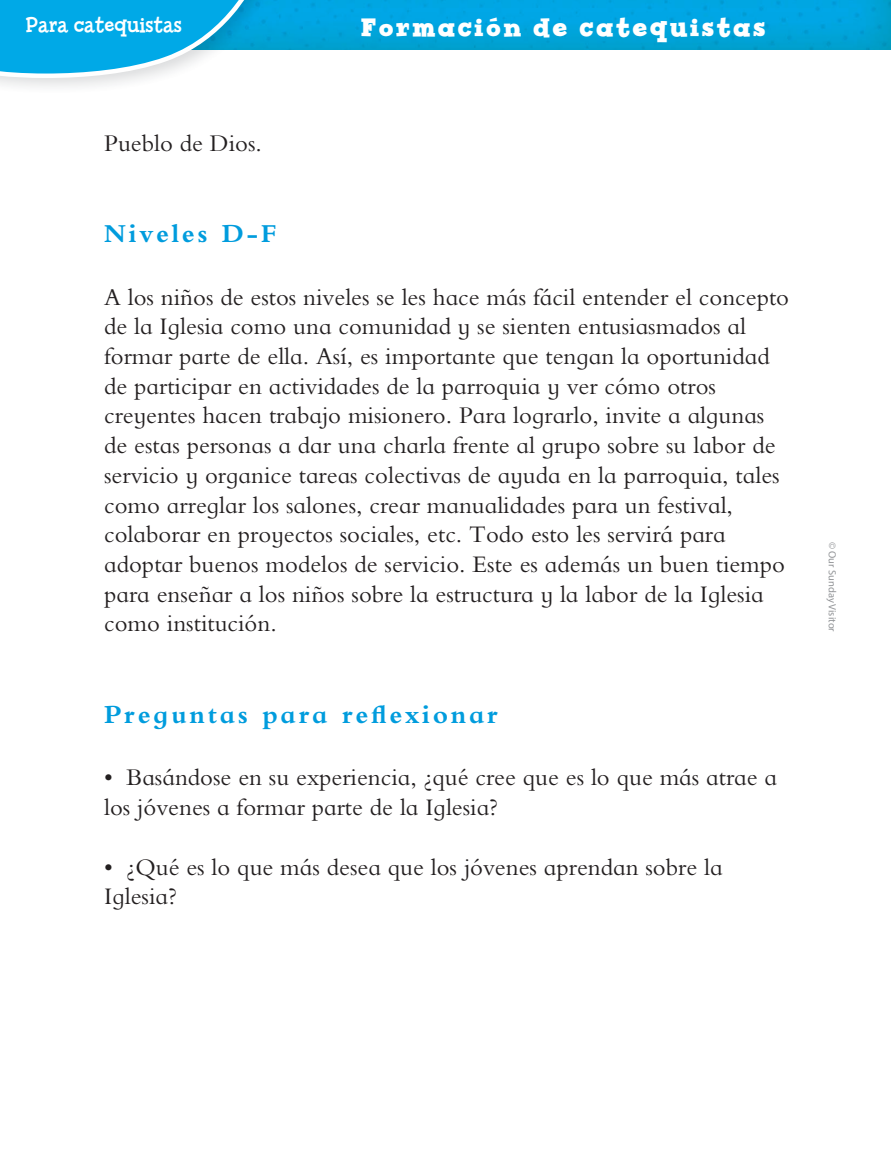
<style>
.page{position:relative;width:891px;height:1175px;background:#fff}
.page>*{position:absolute;margin:0;border:0;box-sizing:border-box;transform-origin:0 0}
.t1{font:700 27px "Bembo Infant MT Std";letter-spacing:.1em;color:#009cdd}
.t2{font:700 27px "Billy Serif";letter-spacing:.1em;color:#fff}
.t3{font:24.75px/29.7px "Bembo Infant MT Std";color:#231f20}
.t4{font:22.5px "Billy Serif";color:#fff}
.t5{font:10.5px "Myriad Pro";color:#939598}
</style>
<div class="page">
<img style="left:278px;top:0;width:613px;height:50px">
<img style="left:2px;top:0;width:276px;height:87px">
<svg style="left:0;top:0;width:261px;height:84px"></svg>
<p class="t4" style="left:26px;top:12px;width:157px">Para catequistas</p>
<p class="t3" style="left:104px;top:128px;width:159px">Pueblo de Dios.</p>
<p class="t1" style="left:104px;top:219px;width:174px">Niveles D-F</p>
<p class="t2" style="left:361px;top:12px;width:405px">Formación de catequistas</p>
<p class="t3" style="left:104px;top:281px;width:687px">A los niños de estos niveles se les hace más fácil entender el concepto de la Iglesia como una comunidad y se sienten entusiasmados al formar parte de ella. Así, es importante que tengan la oportunidad de participar en actividades de la parroquia y ver cómo otros creyentes hacen trabajo misionero. Para lograrlo, invite a algunas de estas personas a dar una charla frente al grupo sobre su labor de servicio y organice tareas colectivas de ayuda en la parroquia, tales como arreglar los salones, crear manualidades para un festival, colaborar en proyectos sociales, etc. Todo esto les servirá para adoptar buenos modelos de servicio. Este es además un buen tiempo para enseñar a los niños sobre la estructura y la labor de la Iglesia como institución.</p>
<p class="t1" style="left:104px;top:700px;width:395px">Preguntas para reflexionar</p>
<p class="t3" style="left:104px;top:762px;width:675px">• Basándose en su experiencia, ¿qué cree que es lo que más atrae a los jóvenes a formar parte de la Iglesia?</p>
<p class="t3" style="left:104px;top:851px;width:620px">• ¿Qué es lo que más desea que los jóvenes aprendan sobre la<br>Iglesia?</p>
<p class="t5" style="left:839px;top:542px;width:91px;rotate:90deg">© Our Sunday Visitor</p>
</div>
